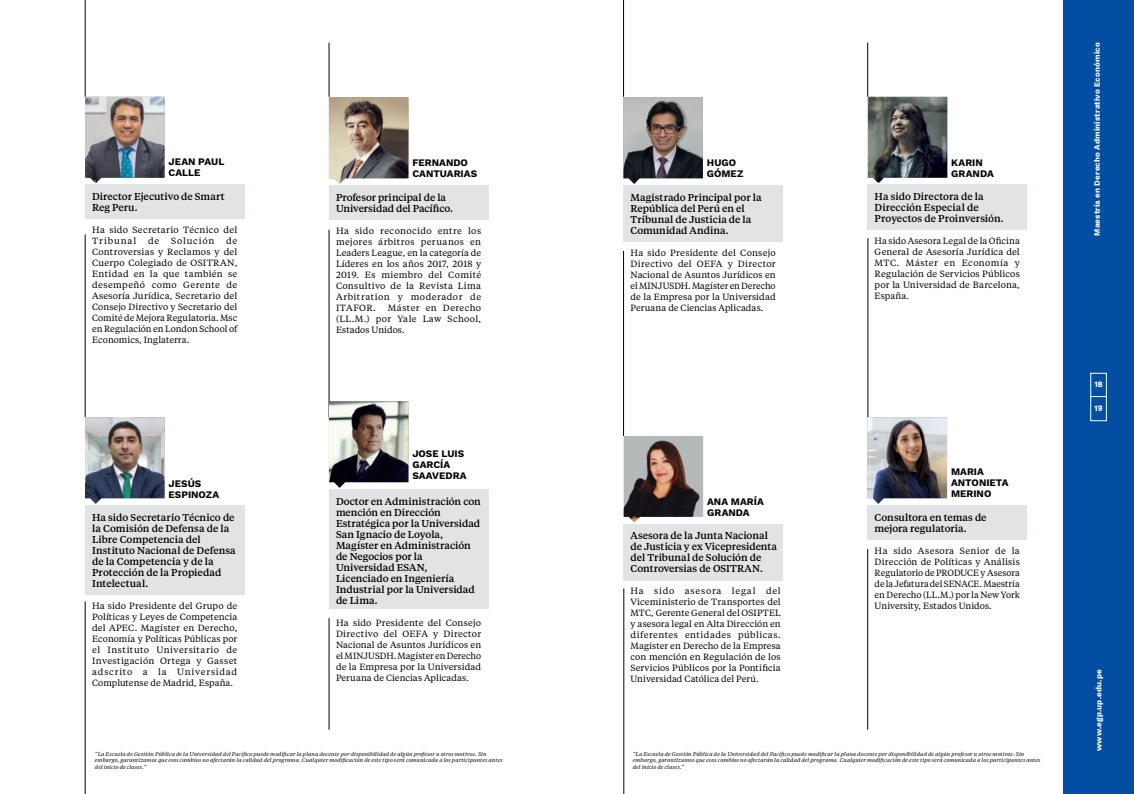
<style>
.page{position:relative;width:1134px;height:794px;background:#fff}
.page>*{position:absolute;margin:0;border:0;box-sizing:border-box;transform-origin:0 0}
.t1{font:500 10px/11px "Tiempos Text";color:#000}
.t2{font:700 10px/11px "Work Sans";color:#000}
.t3{font:9px/11px "Tiempos Text";letter-spacing:.015em;color:#000;text-align:justify}
.t4{font:9px "Tiempos Text";letter-spacing:.08em;color:#000}
.t5{font:700 8px "Work Sans";letter-spacing:.015em;color:#fff}
.t6{font:500 8px "Work Sans";color:#fff}
.t7{font:italic 5.5px/6.6px "Tiempos Text";letter-spacing:.02em;color:#000}
</style>
<div class="page">
<hr style="left:624px;top:588px;width:1px;height:206px;background:#000">
<hr style="left:867px;top:549px;width:1px;height:180px;background:#000">
<hr style="left:623px;top:0;width:1px;height:97px;background:#000">
<hr style="left:867px;top:43px;width:1px;height:54px;background:#000">
<hr style="left:623px;top:251px;width:1px;height:185px;background:#000">
<hr style="left:868px;top:238px;width:1px;height:179px;background:#000">
<hr style="left:329px;top:230px;width:1px;height:187px;background:#000">
<hr style="left:85px;top:601px;width:1px;height:193px;background:#000">
<hr style="left:329px;top:618px;width:1px;height:111px;background:#000">
<hr style="left:85px;top:234px;width:1px;height:183px;background:#000">
<hr style="left:329px;top:43px;width:1px;height:54px;background:#000">
<hr style="left:85px;top:0;width:1px;height:97px;background:#000">
<img style="left:329px;top:401px;width:79px;height:87px">
<div style="left:329px;top:489px;width:159px;height:120px;background:#e2e3e4"></div>
<img style="left:623px;top:97px;width:80px;height:87px">
<div style="left:623px;top:185px;width:160px;height:57px;background:#e2e3e4"></div>
<svg style="left:624px;top:436px;width:79px;height:3px"></svg>
<img style="left:624px;top:439px;width:79px;height:83px">
<div style="left:623px;top:524px;width:160px;height:56px;background:#e2e3e4"></div>
<img style="left:868px;top:97px;width:79px;height:86px">
<div style="left:867px;top:185px;width:160px;height:45px;background:#e2e3e4"></div>
<img style="left:85px;top:417px;width:80px;height:87px">
<div style="left:85px;top:505px;width:159px;height:89px;background:#e2e3e4"></div>
<img style="left:329px;top:97px;width:79px;height:87px">
<div style="left:329px;top:185px;width:159px;height:34px;background:#e2e3e4"></div>
<img style="left:85px;top:97px;width:80px;height:86px">
<div style="left:85px;top:184px;width:159px;height:34px;background:#e2e3e4"></div>
<img style="left:867px;top:417px;width:80px;height:87px">
<div style="left:867px;top:505px;width:160px;height:34px;background:#e2e3e4"></div>
<div style="left:1063px;top:0;width:71px;height:794px;background:#034ea2"></div>
<svg style="left:1092px;top:396px;width:13px;height:1px"></svg>
<div style="left:1090px;top:373px;width:17px;height:48px;border:1px solid #fff"></div>
<p class="t2" style="left:169px;top:157px;width:57px">JEAN PAUL<br>CALLE</p>
<p class="t1" style="left:92px;top:190px;width:134px">Director Ejecutivo de Smart<br>Reg Peru.</p>
<p class="t3" style="left:92px;top:223px;width:147px">Ha sido Secretario Técnico del<br>Tribunal</p>
<p class="t3" style="left:92px;top:234px;width:147px;text-indent:134px">de Controversias y Reclamos y del Cuerpo Colegiado de OSITRAN, Entidad en la que también se desempeñó como Gerente de Asesoría Jurídica, Secretario del Consejo Directivo y Secretario del Comité de Mejora Regulatoria. Msc en Regulación en London School of Economics, Inglaterra.</p>
<p class="t3" style="left:148px;top:234px;width:13px">de</p>
<p class="t4" style="left:171px;top:234px;width:45px">Solución</p>
<p class="t2" style="left:169px;top:478px;width:52px">JESÚS<br>ESPINOZA</p>
<p class="t1" style="left:92px;top:511px;width:145px">Ha sido Secretario Técnico de la Comisión de Defensa de la<br>Libre Competencia del<br>Instituto Nacional de Defensa de la Competencia y de la<br>Protección de la Propiedad<br>Intelectual.</p>
<p class="t3" style="left:92px;top:599px;width:147px">Ha sido Presidente del Grupo de Políticas y Leyes de Competencia del APEC. Magíster en Derecho, Economía y Políticas Públicas por el Instituto Universitario de Investigación Ortega y Gasset adscrito a la Universidad Complutense de Madrid, España.</p>
<p class="t2" style="left:412px;top:158px;width:66px">FERNANDO<br>CANTUARIAS</p>
<p class="t1" style="left:336px;top:191px;width:119px">Profesor principal de la<br>Universidad del Pacífico.</p>
<p class="t3" style="left:336px;top:225px;width:147px">Ha sido reconocido entre los mejores árbitros peruanos en Leaders League, en la categoría de Líderes en los años 2017, 2018 y 2019. Es miembro del Comité Consultivo de la Revista Lima Arbitration y moderador de ITAFOR.</p>
<p class="t3" style="left:336px;top:302px;width:147px;text-indent:52px">Máster en Derecho (LL.M.) por Yale Law School, Estados Unidos.</p>
<p class="t2" style="left:412px;top:449px;width:56px">JOSE LUIS<br>GARCÍA<br>SAAVEDRA</p>
<p class="t1" style="left:336px;top:495px;width:146px">Doctor en Administración con mención en Dirección<br>Estratégica por la Universidad<br>San Ignacio de Loyola,<br>Magíster en Administración de Negocios por la<br>Universidad ESAN,<br>Licenciado en Ingeniería<br>Industrial por la Universidad de Lima.</p>
<p class="t3" style="left:336px;top:616px;width:147px">Ha sido Presidente del Consejo Directivo del OEFA y Director Nacional de Asuntos Jurídicos en el MINJUSDH. Magíster en Derecho de la Empresa por la Universidad Peruana de Ciencias Aplicadas.</p>
<p class="t7" style="left:95px;top:750px;width:409px">“La Escuela de Gestión Pública de la Universidad del Pacífico puede modificar la plana docente por disponibilidad de algún profesor u otros motivos. Sin embargo, garantizamos que esos cambios no afectarán la calidad del programa. Cualquier modificación de este tipo será comunicada a los participantes antes del inicio de clases.”</p>
<p class="t2" style="left:707px;top:158px;width:38px">HUGO<br>GÓMEZ</p>
<p class="t1" style="left:630px;top:191px;width:133px">Magistrado Principal por la<br>República del Perú en el<br>Tribunal de Justicia de la<br>Comunidad Andina.</p>
<p class="t3" style="left:630px;top:247px;width:147px">Ha sido Presidente del Consejo Directivo del OEFA y Director Nacional de Asuntos Jurídicos en el MINJUSDH. Magíster en Derecho de la Empresa por la Universidad Peruana de Ciencias Aplicadas.</p>
<p class="t2" style="left:707px;top:496px;width:58px">ANA MARÍA<br>GRANDA</p>
<p class="t1" style="left:630px;top:530px;width:148px">Asesora de la Junta Nacional de Justicia y ex Vicepresidenta del Tribunal de Solución de<br>Controversias de OSITRAN.</p>
<p class="t3" style="left:630px;top:585px;width:152px">Ha sido asesora legal del Viceministerio de Transportes del MTC, Gerente General del OSIPTEL y asesora legal en Alta Dirección en diferentes entidades públicas.<br>Magíster en Derecho de la Empresa con mención en Regulación de los Servicios Públicos por la Pontificia Universidad Católica del Perú.</p>
<p class="t2" style="left:951px;top:157px;width:44px">KARIN<br>GRANDA</p>
<p class="t1" style="left:875px;top:191px;width:131px">Ha sido Directora de la<br>Dirección Especial de<br>Proyectos de Proinversión.</p>
<p class="t3" style="left:875px;top:235px;width:147px">Ha sido Asesora Legal de la Oficina General de Asesoría Jurídica del MTC. Máster en Economía y Regulación de Servicios Públicos por la Universidad de Barcelona, España.</p>
<p class="t2" style="left:951px;top:466px;width:59px">MARIA<br>ANTONIETA<br>MERINO</p>
<p class="t1" style="left:875px;top:511px;width:113px">Consultora en temas de mejora regulatoria.</p>
<p class="t3" style="left:875px;top:544px;width:147px">Ha sido Asesora Senior de la Dirección de Políticas y Análisis Regulatorio de PRODUCE y Asesora de la Jefatura del SENACE. Maestría en Derecho (LL.M.) por la New York University, Estados Unidos.</p>
<p class="t7" style="left:633px;top:750px;width:409px">“La Escuela de Gestión Pública de la Universidad del Pacífico puede modificar la plana docente por disponibilidad de algún profesor u otros motivos. Sin embargo, garantizamos que esos cambios no afectarán la calidad del programa. Cualquier modificación de este tipo será comunicada a los participantes antes del inicio de clases.”</p>
<p class="t5" style="left:1092px;top:236px;width:195px;rotate:-90deg">Maestría en Derecho Administrativo Económico</p>
<p class="t6" style="left:1094px;top:380px;width:10px">18</p>
<p class="t6" style="left:1094px;top:404px;width:10px">1 97</p>
<p class="t5" style="left:1094px;top:751px;width:83px;rotate:-90deg">www.egp.up.edu.pe</p>
</div>
